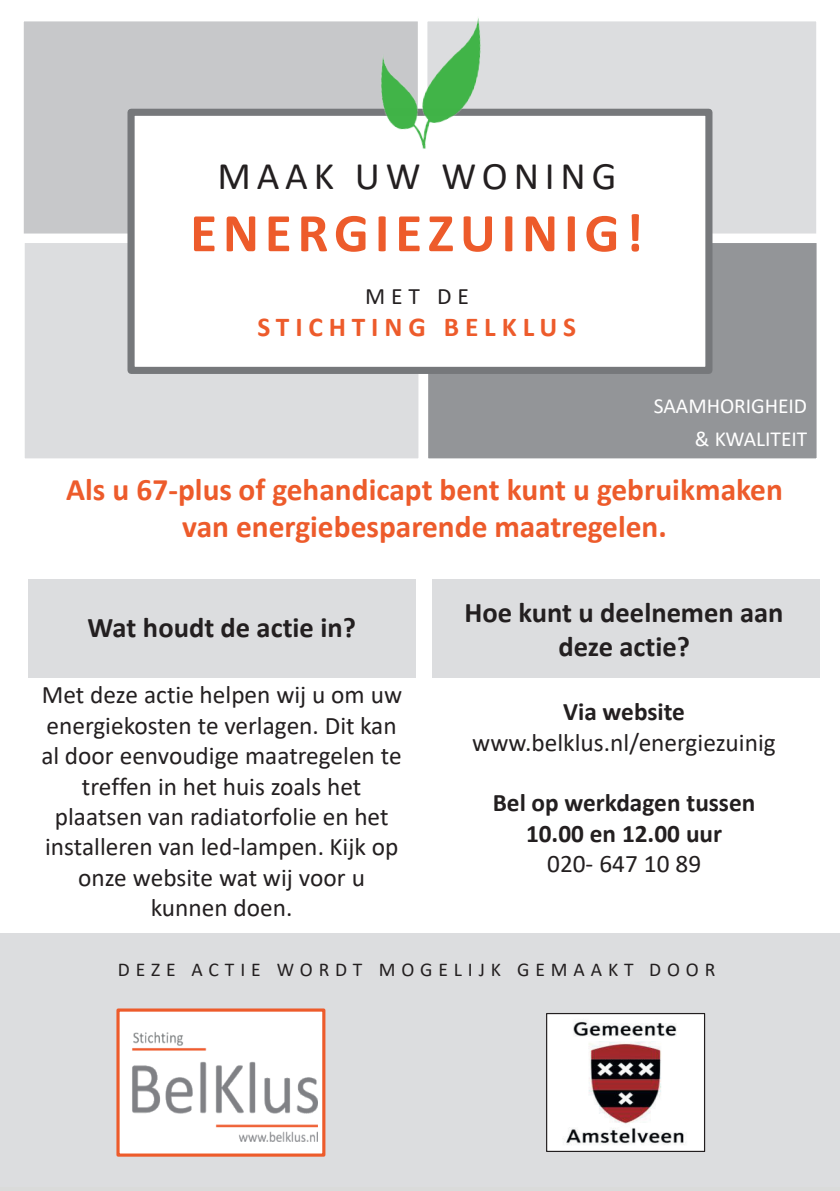
<style>
.page{position:relative;width:840px;height:1191px;background:#fff}
.page>*{position:absolute;margin:0;border:0;box-sizing:border-box;transform-origin:0 0}
.t1{font:700 55px "Calibri";letter-spacing:.105em;color:#ed5b2b}
.t2{font:39.2px "Calibri";letter-spacing:.15em;color:#231f20}
.t3{font:700 31.4px/37.6px "Calibri";color:#ed5b2b;text-align:center}
.t4{font:700 28.4px/34.2px "Calibri";color:#231f20;text-align:center}
.t5{font:700 27.4px "Calibri";letter-spacing:.215em;color:#ed5b2b}
.t6{font:25.2px/30.4px "Calibri";color:#231f20;text-align:center}
.t7{font:700 25.2px/30.4px "Calibri";color:#231f20;text-align:center}
.t8{font:23.6px "Calibri";color:#231f20}
.t9{font:21.4px "Calibri";letter-spacing:-.005em;color:#fff}
.t10{font:19.6px "Calibri";letter-spacing:.3em;color:#231f20}
</style>
<div class="page">
<div style="left:0;top:933px;width:839px;height:253px;background:#dcdddf"></div>
<div style="left:431px;top:579px;width:388px;height:98px;background:#dcdddf"></div>
<div style="left:28px;top:579px;width:387px;height:98px;background:#dcdddf"></div>
<div style="left:19px;top:17px;width:403px;height:224px;background:#c7c8ca"></div>
<div style="left:14px;top:12px;width:413px;height:234px;border:10px solid #fff"></div>
<div style="left:422px;top:17px;width:398px;height:224px;background:#dcdddf"></div>
<div style="left:417px;top:12px;width:408px;height:234px;border:10px solid #fff"></div>
<div style="left:20px;top:238px;width:403px;height:225px;background:#dcdddf"></div>
<div style="left:15px;top:233px;width:413px;height:235px;border:10px solid #fff"></div>
<div style="left:423px;top:238px;width:397px;height:225px;background:#939598"></div>
<div style="left:418px;top:233px;width:407px;height:235px;border:10px solid #fff"></div>
<div style="left:131px;top:112px;width:577px;height:258px;background:#fff"></div>
<div style="left:127px;top:109px;width:585px;height:265px;border:7px solid #76787b"></div>
<img style="left:363px;top:12px;width:134px;height:137px">
<div style="left:118px;top:1010px;width:205px;height:145px;background:#fff"></div>
<div style="left:116px;top:1008px;width:209px;height:148px;border:3px solid #ed5b2b"></div>
<img style="left:132px;top:1032px;width:185px;height:109px">
<img style="left:547px;top:1015px;width:155px;height:135px">
<div style="left:545px;top:1013px;width:159px;height:139px;border:1px solid #231f20"></div>
<h2 class="t2" style="left:217px;top:149px;width:400px">MAAK UW WONING</h2>
<h1 class="t1" style="left:190px;top:194px;width:454px">ENERGIEZUINIG!</h1>
<p class="t8" style="left:365px;top:280px;width:105px">MET DE</p>
<p class="t5" style="left:257px;top:307px;width:320px">STICHTING BELKLUS</p>
<p class="t9" style="left:653px;top:391px;width:154px">SAAMHORIGHEID</p>
<p class="t9" style="left:694px;top:424px;width:114px">&amp; KWALITEIT</p>
<p class="t3" style="left:66px;top:470px;width:718px">Als u 67-plus of gehandicapt bent kunt u gebruikmaken van energiebesparende maatregelen.</p>
<p class="t4" style="left:88px;top:610px;width:270px">Wat houdt de actie in?</p>
<p class="t6" style="left:41px;top:679px;width:362px">Met deze actie helpen wij u om uw energiekosten te verlagen. Dit kan al door eenvoudige maatregelen te treffen in het huis zoals het plaatsen van radiatorfolie en het installeren van led-lampen. Kijk op onze website wat wij voor u kunnen doen.</p>
<p class="t4" style="left:464px;top:595px;width:320px">Hoe kunt u deelnemen aan deze actie?</p>
<p class="t7" style="left:563px;top:696px;width:123px">Via website</p>
<p class="t6" style="left:472px;top:726px;width:305px">www.belklus.nl/energiezuinig</p>
<p class="t7" style="left:492px;top:787px;width:264px">Bel op werkdagen tussen<br>10.00 en 12.00 uur</p>
<p class="t6" style="left:547px;top:848px;width:155px">020- 647 10 89</p>
<p class="t10" style="left:118px;top:956px;width:598px">DEZE ACTIE WORDT MOGELIJK GEMAAKT DOOR</p>
</div>
